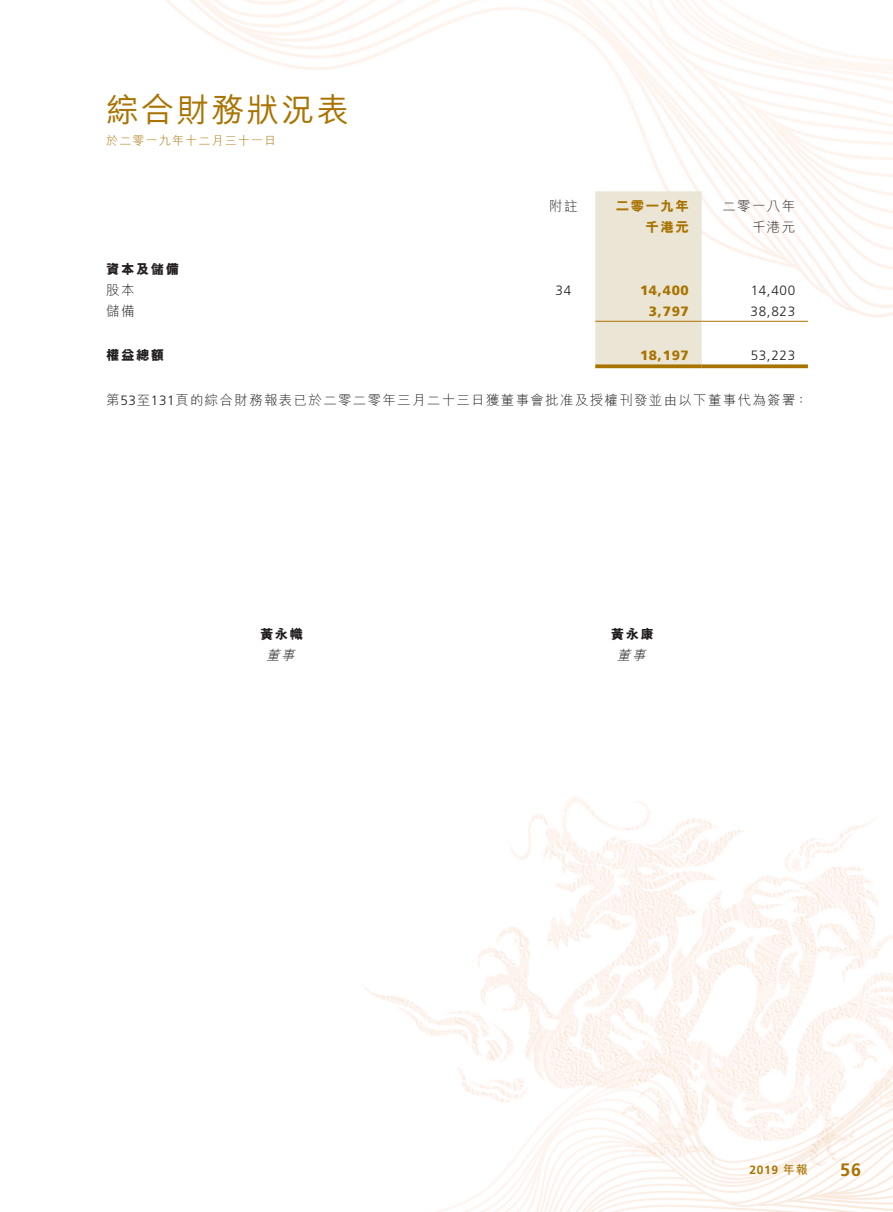
<style>
.page{position:relative;width:893px;height:1212px;background:#fff}
.page>*{position:absolute;margin:0;border:0;box-sizing:border-box;transform-origin:0 0}
.t1{font:500 33px "M Hei HK";letter-spacing:.06em;color:#a97300}
.t2{font:700 18px "Frutiger LT Std";color:#a97300}
.t3{font:300 13.5px "M Hei HK";letter-spacing:.095em;color:#231f20}
.t4{font:300 13.5px "Frutiger LT Std";letter-spacing:.05em;color:#231f20}
.t5{font:900 13.5px "Frutiger LT Std";letter-spacing:.05em;color:#a97300}
.t6{font:800 13.5px "M Hei HK";letter-spacing:.1em;color:#231f20}
.t7{font:800 13.5px "M Hei HK";letter-spacing:.1em;color:#a97300}
.t8{font:italic 300 13.5px "M Hei HK";color:#231f20}
.t9{font:300 12px "M Hei HK";letter-spacing:.095em;color:#a97300}
.t10{font:700 12px "Frutiger LT Std";color:#a97300}
.s1{font-family:"Frutiger LT Std"}
.s2{font-family:"M Hei HK"}
</style>
<div class="page">
<img style="left:165px;top:0;width:728px;height:1212px">
<div style="left:595px;top:191px;width:107px;height:173px;background:#ebe5d6"></div>
<hr style="left:595px;top:321px;width:107px;height:1px;background:#a97300">
<hr style="left:702px;top:321px;width:106px;height:1px;background:#a97300">
<svg style="left:595px;top:364px;width:107px;height:4px"></svg>
<svg style="left:702px;top:364px;width:106px;height:4px"></svg>
<h1 class="t1" style="left:106px;top:86px;width:245px">綜合財務狀況表</h1>
<p class="t9" style="left:106px;top:135px;width:171px">於二零一九年十二月三十一日</p>
<p class="t6" style="left:106px;top:262px;width:74px">資本及儲備</p>
<p class="t3" style="left:106px;top:283px;width:30px">股本</p>
<p class="t3" style="left:106px;top:304px;width:30px">儲備</p>
<p class="t3" style="left:549px;top:199px;width:30px">附註</p>
<p class="t4" style="left:556px;top:282px;width:17px">34</p>
<p class="t7" style="left:616px;top:199px;width:74px">二零一九年</p>
<p class="t3" style="left:722px;top:199px;width:74px">二零一八年</p>
<p class="t7" style="left:646px;top:220px;width:45px">千港元</p>
<p class="t3" style="left:752px;top:220px;width:45px">千港元</p>
<p class="t5" style="left:640px;top:282px;width:50px">14,400</p>
<p class="t4" style="left:751px;top:282px;width:46px">14,400</p>
<p class="t5" style="left:649px;top:303px;width:41px">3,797</p>
<p class="t4" style="left:751px;top:303px;width:46px">38,823</p>
<p class="t6" style="left:106px;top:348px;width:60px">權益總額</p>
<p class="t3" style="left:106px;top:393px;width:703px">第<span class="s1">53</span>至<span class="s1">131</span>頁的綜合財務報表已於二零二零年三月二十三日獲董事會批准及授權刊發並由以下董事代為簽署：</p>
<p class="t5" style="left:640px;top:347px;width:50px">18,197</p>
<p class="t4" style="left:751px;top:348px;width:46px">53,223</p>
<p class="t6" style="left:260px;top:627px;width:45px">黃永幟</p>
<p class="t8" style="left:266px;top:648px;width:33px">董事</p>
<p class="t6" style="left:611px;top:627px;width:45px">黃永康</p>
<p class="t8" style="left:617px;top:648px;width:33px">董事</p>
<p class="t10" style="left:749px;top:1163px;width:60px">2019 <span class="s2">年報</span></p>
<h2 class="t2" style="left:840px;top:1159px;width:23px">56</h2>
</div>
